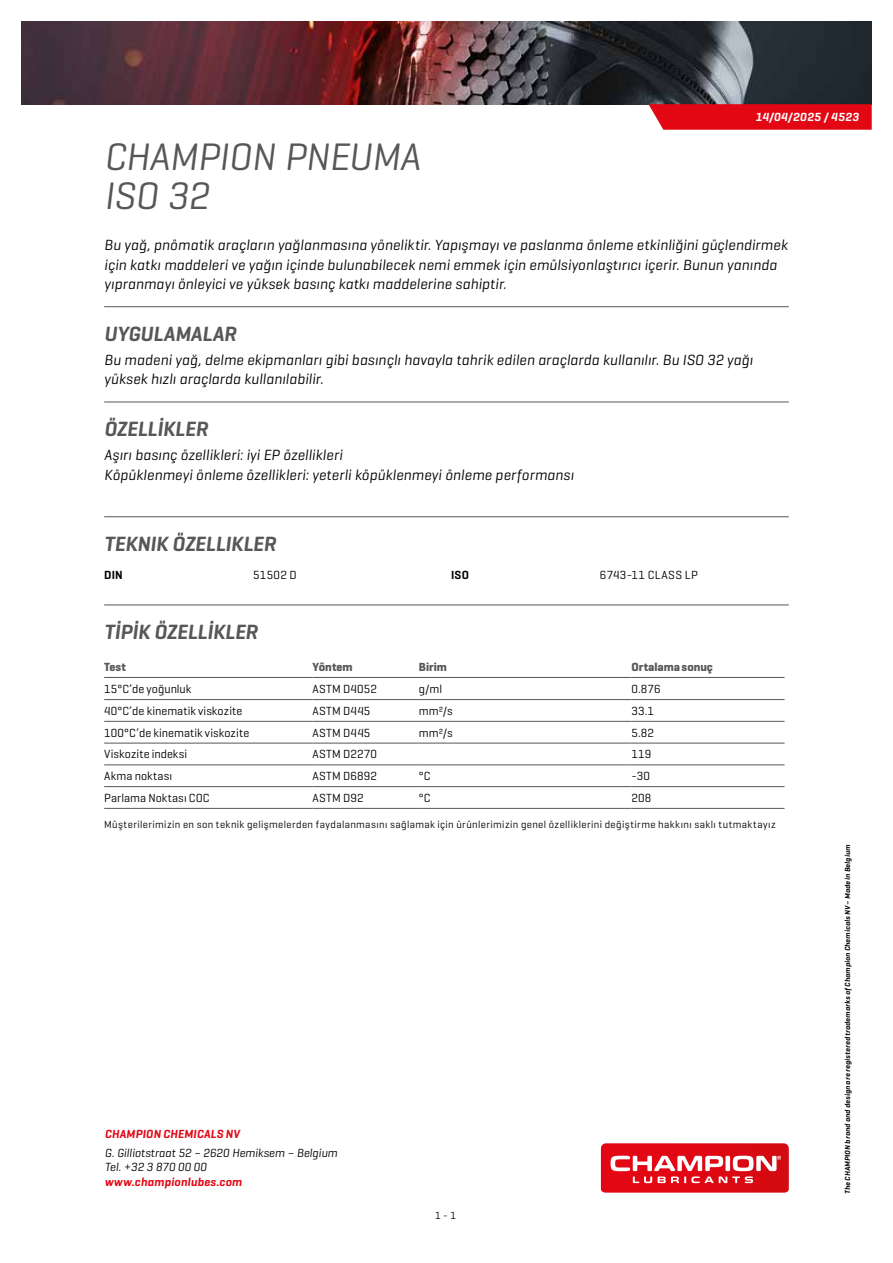
<style>
.page{position:relative;width:893px;height:1263px;background:#fff}
.page>*{position:absolute;margin:0;border:0;box-sizing:border-box;transform-origin:0 0}
.t1{font:italic 39px/39px "Geogrotesque";letter-spacing:-.005em;color:#575756}
.t2{font:italic 600 21px "Geogrotesque";letter-spacing:-.005em;color:#575756}
.t3{font:italic 15px/19.5px "Geogrotesque";letter-spacing:.01em;color:#000}
.t4{font:12px "Geogrotesque";letter-spacing:.015em;color:#000}
.t5{font:italic 12px/14.4px "Geogrotesque";color:#000}
.t6{font:italic 600 12px "Geogrotesque";letter-spacing:.015em;color:#e30613}
.t7{font:700 12px "Geogrotesque";letter-spacing:-.005em;color:#575756}
.t8{font:italic 600 12px "Geogrotesque";letter-spacing:.03em;color:#fff}
.t9{font:12px "Geogrotesque";letter-spacing:-.005em;color:#000}
.t10{font:600 12px "Geogrotesque";letter-spacing:.015em;color:#000}
.t11{font:10.5px "Geogrotesque";letter-spacing:.035em;color:#000}
.t12{font:italic 600 7.5px "Geogrotesque";letter-spacing:.025em;color:#000}
</style>
<div class="page">
<svg style="left:601px;top:1143px;width:188px;height:49px;background:#e43740"></svg>
<img style="left:21px;top:21px;width:851px;height:83px">
<svg style="left:648px;top:104px;width:224px;height:26px;background:#e3121e"></svg>
<hr style="left:104px;top:306px;width:685px;height:1px;background:#575756">
<hr style="left:104px;top:402px;width:685px;height:1px;background:#575756">
<hr style="left:104px;top:516px;width:685px;height:1px;background:#575756">
<hr style="left:104px;top:604px;width:685px;height:1px;background:#575756">
<hr style="left:104px;top:677px;width:209px;height:1px;background:#575756">
<hr style="left:313px;top:677px;width:106px;height:1px;background:#575756">
<hr style="left:419px;top:677px;width:212px;height:1px;background:#575756">
<hr style="left:631px;top:677px;width:153px;height:1px;background:#575756">
<hr style="left:104px;top:699px;width:209px;height:1px;background:#575756">
<hr style="left:313px;top:699px;width:106px;height:1px;background:#575756">
<hr style="left:419px;top:699px;width:212px;height:1px;background:#575756">
<hr style="left:631px;top:699px;width:153px;height:1px;background:#575756">
<hr style="left:104px;top:721px;width:209px;height:1px;background:#575756">
<hr style="left:313px;top:721px;width:106px;height:1px;background:#575756">
<hr style="left:419px;top:721px;width:212px;height:1px;background:#575756">
<hr style="left:631px;top:721px;width:153px;height:1px;background:#575756">
<hr style="left:104px;top:743px;width:209px;height:1px;background:#575756">
<hr style="left:313px;top:743px;width:106px;height:1px;background:#575756">
<hr style="left:419px;top:743px;width:212px;height:1px;background:#575756">
<hr style="left:631px;top:743px;width:153px;height:1px;background:#575756">
<hr style="left:104px;top:764px;width:209px;height:1px;background:#575756">
<hr style="left:313px;top:764px;width:106px;height:1px;background:#575756">
<hr style="left:419px;top:764px;width:212px;height:1px;background:#575756">
<hr style="left:631px;top:764px;width:153px;height:1px;background:#575756">
<hr style="left:104px;top:786px;width:209px;height:1px;background:#575756">
<hr style="left:313px;top:786px;width:106px;height:1px;background:#575756">
<hr style="left:419px;top:786px;width:212px;height:1px;background:#575756">
<hr style="left:631px;top:786px;width:153px;height:1px;background:#575756">
<hr style="left:104px;top:808px;width:209px;height:1px;background:#575756">
<hr style="left:313px;top:808px;width:106px;height:1px;background:#575756">
<hr style="left:419px;top:808px;width:212px;height:1px;background:#575756">
<hr style="left:631px;top:808px;width:153px;height:1px;background:#575756">
<p class="t8" style="left:755px;top:110px;width:105px">14/04/2025 / 4523</p>
<h1 class="t1" style="left:104px;top:136px;width:318px">CHAMPION PNEUMA<br>ISO 32</h1>
<p class="t3" style="left:104px;top:235px;width:685px">Bu yağ, pnömatik araçların yağlanmasına yöneliktir. Yapışmayı ve paslanma önleme etkinliğini güçlendirmek için katkı maddeleri ve yağın içinde bulunabilecek nemi emmek için emülsiyonlaştırıcı içerir. Bunun yanında yıpranmayı önleyici ve yüksek basınç katkı maddelerine sahiptir.</p>
<h2 class="t2" style="left:104px;top:321px;width:134px">UYGULAMALAR</h2>
<p class="t3" style="left:104px;top:349px;width:650px">Bu madeni yağ, delme ekipmanları gibi basınçlı havayla tahrik edilen araçlarda kullanılır. Bu ISO 32 yağı yüksek hızlı araçlarda kullanılabilir.</p>
<h2 class="t2" style="left:104px;top:416px;width:105px">ÖZELLİKLER</h2>
<p class="t3" style="left:104px;top:445px;width:471px">Aşırı basınç özellikleri: iyi EP özellikleri<br>Köpüklenmeyi önleme özellikleri: yeterli köpüklenmeyi önleme performansı</p>
<h2 class="t2" style="left:104px;top:531px;width:173px">TEKNIK ÖZELLIKLER</h2>
<p class="t10" style="left:104px;top:567px;width:20px">DIN</p>
<p class="t4" style="left:253px;top:567px;width:45px">51502 D</p>
<p class="t10" style="left:451px;top:567px;width:19px">ISO</p>
<p class="t4" style="left:600px;top:567px;width:100px">6743-11 CLASS LP</p>
<h2 class="t2" style="left:104px;top:619px;width:155px">TİPİK ÖZELLİKLER</h2>
<p class="t7" style="left:104px;top:659px;width:23px">Test</p>
<p class="t7" style="left:313px;top:659px;width:42px">Yöntem</p>
<p class="t7" style="left:419px;top:659px;width:29px">Birim</p>
<p class="t7" style="left:631px;top:659px;width:83px">Ortalama sonuç</p>
<p class="t9" style="left:104px;top:682px;width:89px">15°C’de yoğunluk</p>
<p class="t4" style="left:313px;top:682px;width:66px">ASTM D4052</p>
<p class="t4" style="left:419px;top:682px;width:25px">g/ml</p>
<p class="t4" style="left:631px;top:682px;width:31px">0.876</p>
<p class="t4" style="left:104px;top:703px;width:140px">40°C’de kinematik viskozite</p>
<p class="t4" style="left:313px;top:703px;width:59px">ASTM D445</p>
<p class="t4" style="left:419px;top:703px;width:35px">mm²/s</p>
<p class="t4" style="left:631px;top:703px;width:24px">33.1</p>
<p class="t4" style="left:104px;top:725px;width:147px">100°C’de kinematik viskozite</p>
<p class="t4" style="left:313px;top:725px;width:59px">ASTM D445</p>
<p class="t4" style="left:419px;top:725px;width:35px">mm²/s</p>
<p class="t4" style="left:631px;top:725px;width:24px">5.82</p>
<p class="t4" style="left:104px;top:747px;width:84px">Viskozite indeksi</p>
<p class="t4" style="left:313px;top:747px;width:66px">ASTM D2270</p>
<p class="t4" style="left:631px;top:747px;width:21px">119</p>
<p class="t4" style="left:104px;top:769px;width:69px">Akma noktası</p>
<p class="t4" style="left:313px;top:769px;width:66px">ASTM D6892</p>
<p class="t4" style="left:419px;top:769px;width:13px">°C</p>
<p class="t4" style="left:631px;top:769px;width:20px">-30</p>
<p class="t4" style="left:104px;top:790px;width:107px">Parlama Noktası COC</p>
<p class="t4" style="left:313px;top:790px;width:53px">ASTM D92</p>
<p class="t4" style="left:419px;top:790px;width:13px">°C</p>
<p class="t4" style="left:631px;top:790px;width:21px">208</p>
<p class="t11" style="left:104px;top:818px;width:673px">Müşterilerimizin en son teknik gelişmelerden faydalanmasını sağlamak için ürünlerimizin genel özelliklerini değiştirme hakkını saklı tutmaktayız</p>
<p class="t6" style="left:105px;top:1126px;width:136px">CHAMPION CHEMICALS NV</p>
<p class="t5" style="left:105px;top:1145px;width:234px">G. Gilliotstraat 52 – 2620 Hemiksem – Belgium<br>Tel. +32 3 870 00 00</p>
<p class="t6" style="left:105px;top:1174px;width:139px">www.championlubes.com</p>
<p class="t11" style="left:435px;top:1209px;width:23px">1 - 1</p>
<p class="t12" style="left:843px;top:1194px;width:351px;rotate:-90deg">The CHAMPION brand and design are registered trademarks of Champion Chemicals NV – Made in Belgium</p>
</div>
